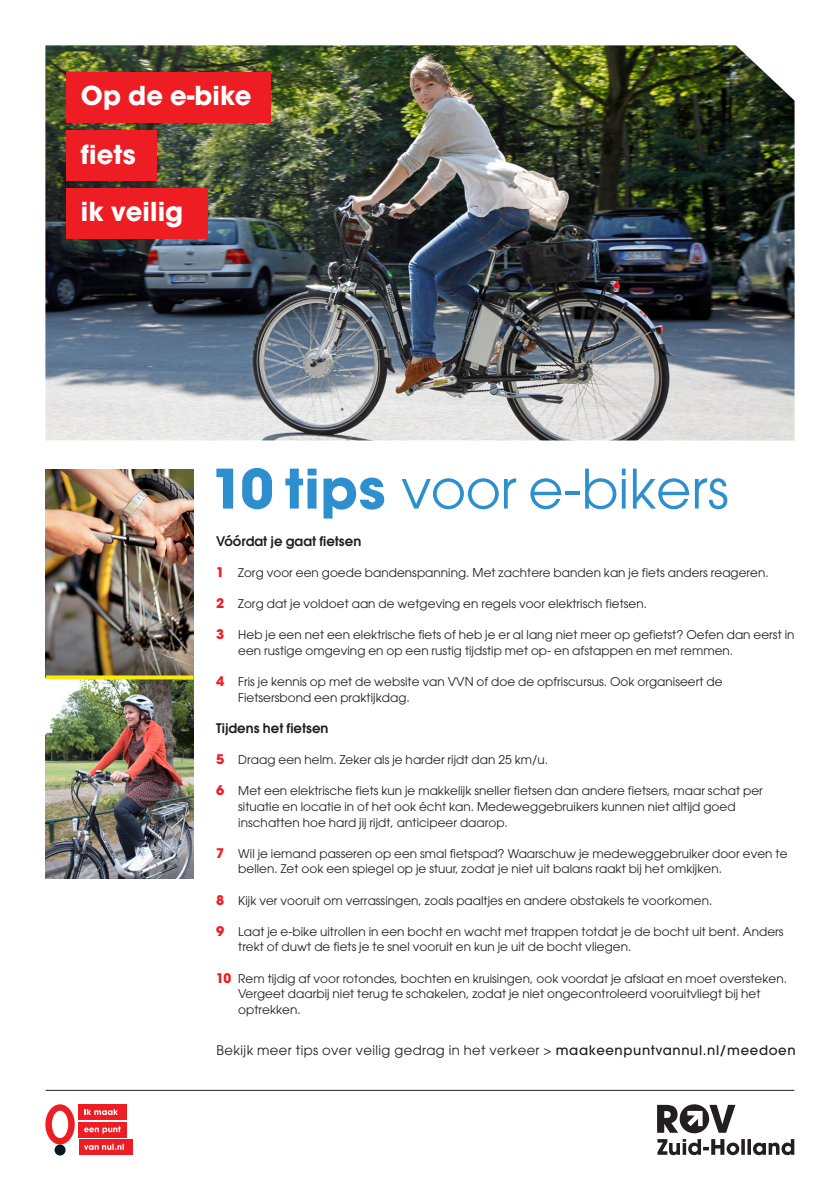
<style>
.page{position:relative;width:840px;height:1191px;background:#fff}
.page>*{position:absolute;margin:0;border:0;box-sizing:border-box;transform-origin:0 0}
.koppen{font:54px "Avant Garde";color:#2e8fce}
.koppen-2{font:700 25.8px "Avant Garde";letter-spacing:.005em;color:#fff}
.avant_garde{font:13.2px "Avant Garde";letter-spacing:.03em;color:#231f20}
.avant_garde-2{font:600 13.2px "Avant Garde";letter-spacing:.005em;color:#231f20}
.avant_garde-3{font:12px/15.6px "Avant Garde";letter-spacing:.005em;color:#231f20}
.s1{font-weight:700}
.s2{font-weight:700;font-size:13.2px;color:#ee1d23}
.s3{font-weight:500}
</style>
<div class="page">
<hr style="left:46px;top:1090px;width:747px;height:1px;background:#231f20">
<svg style="left:657px;top:1139px;width:136px;height:16px"></svg>
<svg style="left:657px;top:1104px;width:78px;height:29px"></svg>
<div style="left:79px;top:1122px;width:48px;height:15px;background:#ee1d23"></div>
<div style="left:79px;top:1104px;width:48px;height:16px;background:#ee1d23"></div>
<div style="left:79px;top:1139px;width:53px;height:16px;background:#ee1d23"></div>
<svg style="left:84px;top:1109px;width:34px;height:6px"></svg>
<svg style="left:84px;top:1126px;width:37px;height:7px"></svg>
<svg style="left:45px;top:1104px;width:30px;height:40px"></svg>
<div style="left:54px;top:1144px;width:12px;height:11px;background:#071822;border-radius:50%"></div>
<svg style="left:84px;top:1143px;width:40px;height:6px"></svg>
<img style="left:45px;top:45px;width:749px;height:395px">
<div style="left:66px;top:130px;width:90px;height:51px;background:#ee1d23"></div>
<div style="left:66px;top:72px;width:205px;height:51px;background:#ee1d23"></div>
<div style="left:66px;top:188px;width:141px;height:51px;background:#ee1d23"></div>
<img style="left:46px;top:679px;width:147px;height:199px">
<img style="left:46px;top:469px;width:147px;height:206px">
<svg style="left:46px;top:675px;width:147px;height:4px"></svg>
<p class="koppen-2" style="left:81px;top:78px;width:172px">Op de e-bike</p>
<p class="koppen-2" style="left:81px;top:138px;width:56px">fiets</p>
<p class="koppen-2" style="left:81px;top:194px;width:104px">ik veilig</p>
<p class="koppen" style="left:211px;top:457px;width:519px"><span class="s1">10 tips</span> voor e-bikers</p>
<p class="avant_garde-2" style="left:216px;top:532px;width:146px">Vóórdat je gaat fietsen</p>
<p class="avant_garde-3" style="left:216px;top:564px;width:554px"><span class="s2">1</span> Zorg voor een goede bandenspanning. Met zachtere banden kan je fiets anders reageren.</p>
<p class="avant_garde-3" style="left:216px;top:596px;width:432px"><span class="s2">2</span> Zorg dat je voldoet aan de wetgeving en regels voor elektrisch fietsen.</p>
<p class="avant_garde-3" style="left:238px;top:627px;width:557px;text-indent:-22px"><span class="s2">3</span> Heb je een net een elektrische fiets of heb je er al lang niet meer op gefietst? Oefen dan eerst in een rustige omgeving en op een rustig tijdstip met op- en afstappen en met remmen.</p>
<p class="avant_garde-3" style="left:238px;top:674px;width:485px;text-indent:-22px"><span class="s2">4</span> Fris je kennis op met de website van VVN of doe de opfriscursus. Ook organiseert de<br>Fietsersbond een praktijkdag.</p>
<p class="avant_garde-2" style="left:216px;top:719px;width:114px">Tijdens het fietsen</p>
<p class="avant_garde-3" style="left:216px;top:752px;width:333px"><span class="s2">5</span> Draag een helm. Zeker als je harder rijdt dan 25 km/u.</p>
<p class="avant_garde-3" style="left:238px;top:783px;width:526px;text-indent:-22px"><span class="s2">6</span> Met een elektrische fiets kun je makkelijk sneller fietsen dan andere fietsers, maar schat per situatie en locatie in of het ook écht kan. Medeweggebruikers kunnen niet altijd goed inschatten hoe hard jij rijdt, anticipeer daarop.</p>
<p class="avant_garde-3" style="left:238px;top:845px;width:550px;text-indent:-22px"><span class="s2">7</span> Wil je iemand passeren op een smal fietspad? Waarschuw je medeweggebruiker door even te bellen. Zet ook een spiegel op je stuur, zodat je niet uit balans raakt bij het omkijken.</p>
<p class="avant_garde-3" style="left:216px;top:892px;width:497px"><span class="s2">8</span> Kijk ver vooruit om verrassingen, zoals paaltjes en andere obstakels te voorkomen.</p>
<p class="avant_garde-3" style="left:238px;top:923px;width:546px;text-indent:-22px"><span class="s2">9</span> Laat je e-bike uitrollen in een bocht en wacht met trappen totdat je de bocht uit bent. Anders trekt of duwt de fiets je te snel vooruit en kun je uit de bocht vliegen.</p>
<p class="avant_garde-3" style="left:238px;top:970px;width:550px;text-indent:-22px"><span class="s2">10</span> Rem tijdig af voor rotondes, bochten en kruisingen, ook voordat je afslaat en moet oversteken.<br>Vergeet daarbij niet terug te schakelen, zodat je niet ongecontroleerd vooruitvliegt bij het optrekken.</p>
<p class="avant_garde" style="left:216px;top:1042px;width:580px">Bekijk meer tips over veilig gedrag in het verkeer &gt; <span class="s3">maakeenpuntvannul.nl/meedoen</span></p>
</div>
